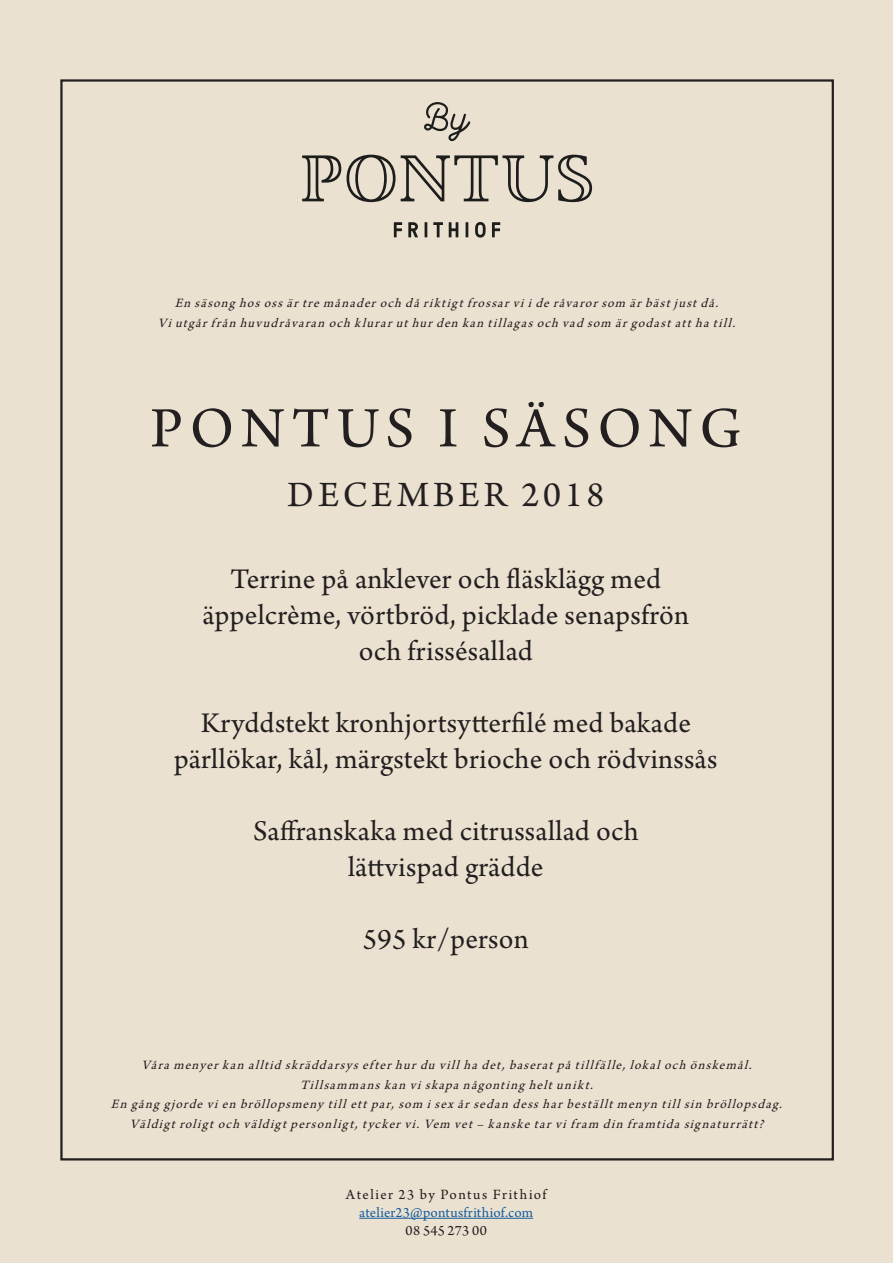
<style>
.page{position:relative;width:893px;height:1263px;background:#eae1d0}
.page>*{position:absolute;margin:0;border:0;box-sizing:border-box;transform-origin:0 0}
.Rubrik{font:60px "Arno Pro";letter-spacing:.11em;color:#231f20}
.Rubrik-2{font:37.5px "Arno Pro";letter-spacing:.105em;color:#231f20}
.t1{font:30px "Arno Pro";letter-spacing:.01em;color:#231f20}
.t2{font:15px/18px "Arno Pro";letter-spacing:.01em;color:#175d9e;text-align:center}
.t3{font:15px "Arno Pro";letter-spacing:.095em;color:#231f20}
.Mellanrubrik{font:italic 13.5px/19.5px "Arno Pro";letter-spacing:.115em;color:#231f20;text-align:center}
.s1{color:#231f20}
</style>
<div class="page">
<hr style="left:359px;top:1218px;width:174px;height:1px;background:#175d9e">
<svg style="left:302px;top:155px;width:39px;height:46px"></svg>
<svg style="left:347px;top:155px;width:245px;height:47px"></svg>
<svg style="left:424px;top:102px;width:46px;height:39px"></svg>
<svg style="left:425px;top:222px;width:2px;height:15px"></svg>
<svg style="left:466px;top:222px;width:2px;height:15px"></svg>
<svg style="left:475px;top:222px;width:11px;height:16px"></svg>
<svg style="left:433px;top:222px;width:10px;height:15px"></svg>
<svg style="left:449px;top:222px;width:9px;height:15px"></svg>
<svg style="left:394px;top:222px;width:8px;height:15px"></svg>
<svg style="left:408px;top:222px;width:10px;height:15px"></svg>
<svg style="left:492px;top:222px;width:8px;height:15px"></svg>
<p class="Mellanrubrik" style="left:158px;top:294px;width:583px">En säsong hosossärtre månaderoch dåriktigtf rossarviide råvarorsom ärbästjustdå.<br>Viutgårfrån huvudråvaran och kluraruthurden kan tillagasoch vad som ärgodastatthatill.</p>
<p class="Rubrik" style="left:150px;top:394px;width:593px">PONTUS I SÄSONG</p>
<p class="Rubrik-2" style="left:288px;top:474px;width:318px">DECEMBER 2018</p>
<p class="t1" style="left:231px;top:562px;width:432px">Terrine på anklever och fläsklägg med</p>
<p class="t1" style="left:203px;top:598px;width:488px">äppelcrème, vörtbröd, picklade senapsfrön</p>
<p class="t1" style="left:359px;top:634px;width:175px">och frissésallad</p>
<p class="t1" style="left:201px;top:706px;width:492px">Kryddstekt kronhjortsytterfilé med bakade</p>
<p class="t1" style="left:174px;top:742px;width:545px">pärllökar, kål, märgstekt brioche och rödvinssås</p>
<p class="t1" style="left:253px;top:814px;width:387px">Saffranskaka med citrussallad och</p>
<p class="t1" style="left:348px;top:850px;width:197px">lättvispad grädde</p>
<p class="t1" style="left:363px;top:922px;width:167px">595 kr/person</p>
<p class="Mellanrubrik" style="left:141px;top:1056px;width:616px">Våramenyerkan alltid skräddarsysefterhurdu villhadet,baseratpåtillfälle,lokaloch önskemål.</p>
<p class="Mellanrubrik" style="left:300px;top:1076px;width:299px">Tillsammanskan viskapanågonting heltunikt.</p>
<p class="Mellanrubrik" style="left:111px;top:1095px;width:677px">En gång gjorde vien bröllopsmeny tillettpar,som isexårsedan dessharbeställtmenyn tillsin bröllopsdag.</p>
<p class="Mellanrubrik" style="left:130px;top:1115px;width:640px">Väldigtroligtoch väldigtpersonligt,tyckervi.Vem vet– kanske tarvifram din framtidasignaturrätt?</p>
<p class="t3" style="left:346px;top:1186px;width:202px">Atelier 23 by Pontus Frithiof</p>
<p class="t2" style="left:359px;top:1204px;width:175px">atelier23@pontusfrithiof.com<br><span class="s1">08 545 273 00</span></p>
</div>
